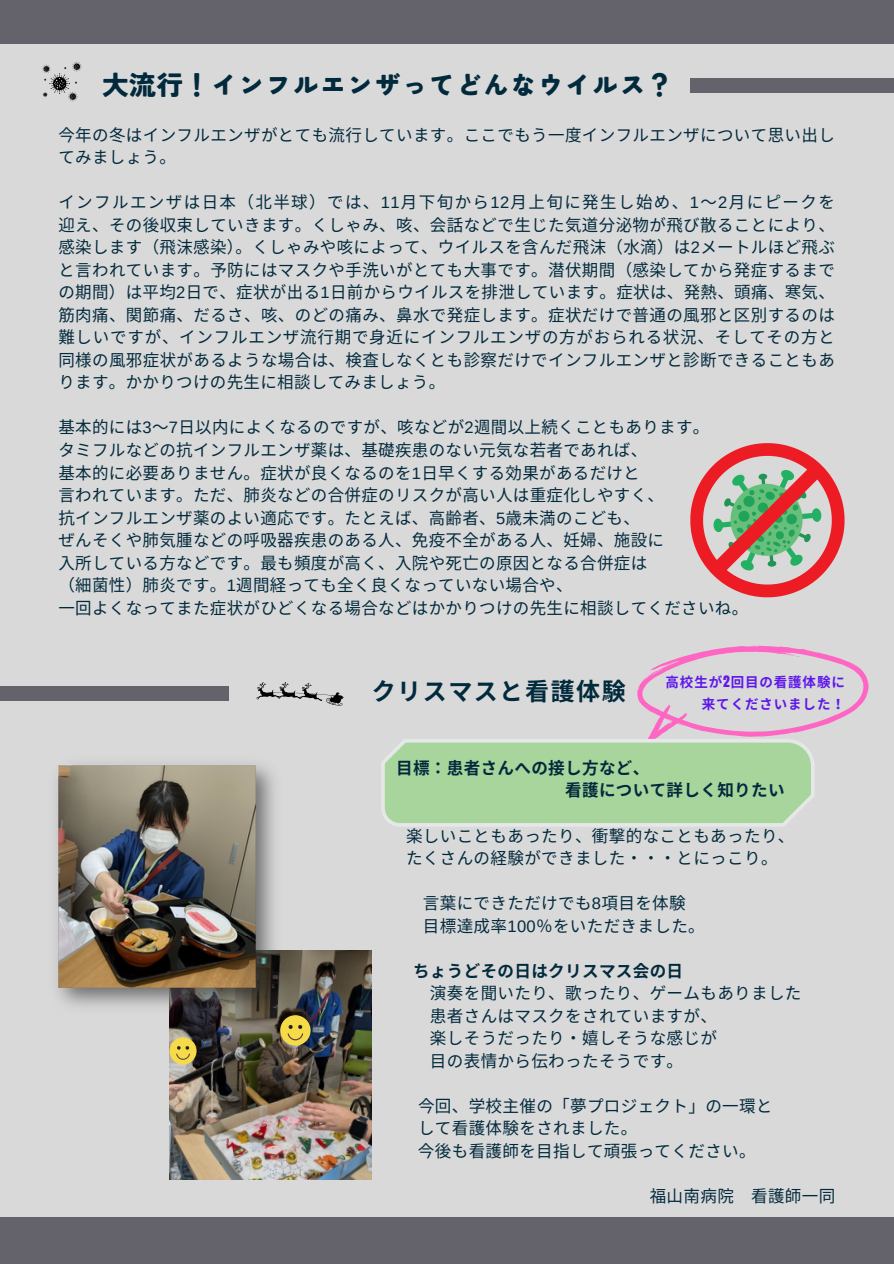
<style>
.page{position:relative;width:894px;height:1264px;background:#fff}
.page>*{position:absolute;margin:0;border:0;box-sizing:border-box;transform-origin:0 0}
.t1{font:900 26.7px "Tsunagi Gothic";letter-spacing:.015em;color:#022a3d}
.t2{font:700 24px "Noto Sans CJ Ksc";letter-spacing:.065em;color:#022a3d}
.t3{font:16.5px/22.5px "Noto Sans CJ Ksc";letter-spacing:.02em;color:#022a3d}
.t4{font:700 16.5px/22.5px "Noto Sans CJ Ksc";letter-spacing:.02em;color:#022a3d}
.t5{font:700 13.5px/22.5px "Noto Sans CJ Ksc";letter-spacing:.065em;color:#5e17eb}
.s1{font-family:"Arimo"}
.s2{font-family:"Anton";font-weight:400}
.s3{font-weight:700}
</style>
<div class="page">
<div style="left:0;top:0;width:893px;height:1263px;background:#d9d9d9"></div>
<div style="left:690px;top:78px;width:203px;height:14px;background:#64636b"></div>
<div style="left:0;top:0;width:893px;height:43px;background:#64636b"></div>
<div style="left:0;top:686px;width:229px;height:14px;background:#64636b"></div>
<div style="left:0;top:1217px;width:893px;height:46px;background:#64636b"></div>
<svg style="left:42px;top:62px;width:40px;height:39px"></svg>
<svg style="left:256px;top:682px;width:88px;height:24px"></svg>
<svg style="left:690px;top:443px;width:154px;height:154px"></svg>
<img style="left:169px;top:950px;width:202px;height:229px">
<img style="left:56px;top:763px;width:233px;height:257px">
<div style="left:280px;top:1015px;width:30px;height:30px;background:#f5db48;border-radius:50%"></div>
<svg style="left:287px;top:1024px;width:16px;height:16px"></svg>
<div style="left:169px;top:1037px;width:27px;height:27px;background:#f5db48;border-radius:50%"></div>
<svg style="left:176px;top:1046px;width:14px;height:13px"></svg>
<svg style="left:381px;top:645px;width:487px;height:181px"></svg>
<p class="t1" style="left:102px;top:71px;width:572px">大流行！インフルエンザってどんなウイルス？</p>
<p class="t3" style="left:58px;top:123px;width:777px">今年の冬はインフルエンザがとても流行しています。ここでもう一度インフルエンザについて思い出してみましょう。</p>
<h1 class="t3" style="left:58px;top:190px;width:777px;text-align:justify">インフルエンザは日本（北半球）では、<span class="s1">11</span>月下旬から<span class="s1">12</span>月上旬に発生し始め、<span class="s1">1</span>～<span class="s1">2</span>月にピークを迎え、その後収束していきます。くしゃみ、咳、会話などで生じた気道分泌物が飛び散ることにより、感染します（飛沫感染）。くしゃみや咳によって、ウイルスを含んだ飛沫（水滴）は<span class="s1">2</span>メートルほど飛ぶと言われています。予防にはマスクや手洗いがとても大事です。潜伏期間（感染してから発症するまでの期間）は平均<span class="s1">2</span>日で、症状が出る<span class="s1">1</span>日前からウイルスを排泄しています。症状は、発熱、頭痛、寒気、筋肉痛、関節痛、だるさ、咳、のどの痛み、鼻水で発症します。症状だけで普通の風邪と区別するのは難しいですが、インフルエンザ流行期で身近にインフルエンザの方がおられる状況、そしてその方と同様の風邪症状があるような場合は、検査しなくとも診察だけでインフルエンザと診断できることもあります。かかりつけの先生に相談してみましょう。</h1>
<h4 class="t3" style="left:58px;top:415px;width:691px">基本的には<span class="s1">3</span>～<span class="s1">7</span>日以内によくなるのですが、咳などが<span class="s1">2</span>週間以上続くこともあります。<br>タミフルなどの抗インフルエンザ薬は、基礎疾患のない元気な若者であれば、<br>基本的に必要ありません。症状が良くなるのを<span class="s1">1</span>日早くする効果があるだけと<br>言われています。ただ、肺炎などの合併症のリスクが高い人は重症化しやすく、<br>抗インフルエンザ薬のよい適応です。たとえば、高齢者、<span class="s1">5</span>歳未満のこども、<br>ぜんそくや肺気腫などの呼吸器疾患のある人、免疫不全がある人、妊婦、施設に<br>入所している方などです。最も頻度が高く、入院や死亡の原因となる合併症は<br>（細菌性）肺炎です。<span class="s1">1</span>週間経っても全く良くなっていない場合や、<br>一回よくなってまた症状がひどくなる場合などはかかりつけの先生に相談してくださいね。</h4>
<h4 class="t2" style="left:371px;top:672px;width:255px">クリスマスと看護体験</h4>
<h4 class="t5" style="left:701px;top:670px;width:144px;text-indent:-36px">高校生が<span class="s2">2</span>回目の看護体験に来てくださいました！</h4>
<p class="t4" style="left:565px;top:755px;width:221px;text-indent:-169px">目標： 患者さんへの接し方など、<br>看護について詳しく知りたい</p>
<p class="t3" style="left:406px;top:823px;width:390px">楽しいこともあったり、衝撃的なこともあったり、たくさんの経験ができました・・・とにっこり。</p>
<p class="t3" style="left:423px;top:890px;width:283px">言葉にできただけでも<span class="s1">8</span>項目を体験<br>目標達成率<span class="s1">100</span>％をいただきました。</p>
<p class="t3" style="left:430px;top:958px;width:373px;text-indent:-17px"><span class="s3">ちょうどその日はクリスマス会の日<br></span>演奏を聞いたり、歌ったり、ゲームもありました患者さんはマスクをされていますが、<br>楽しそうだったり・嬉しそうな感じが<br>目の表情から伝わったそうです。</p>
<p class="t3" style="left:418px;top:1093px;width:356px">今回、学校主催の「夢プロジェクト」の一環として看護体験をされました。<br>今後も看護師を目指して頑張ってください。</p>
<p class="t3" style="left:649px;top:1183px;width:187px">福山南病院 看護師一同</p>
</div>
